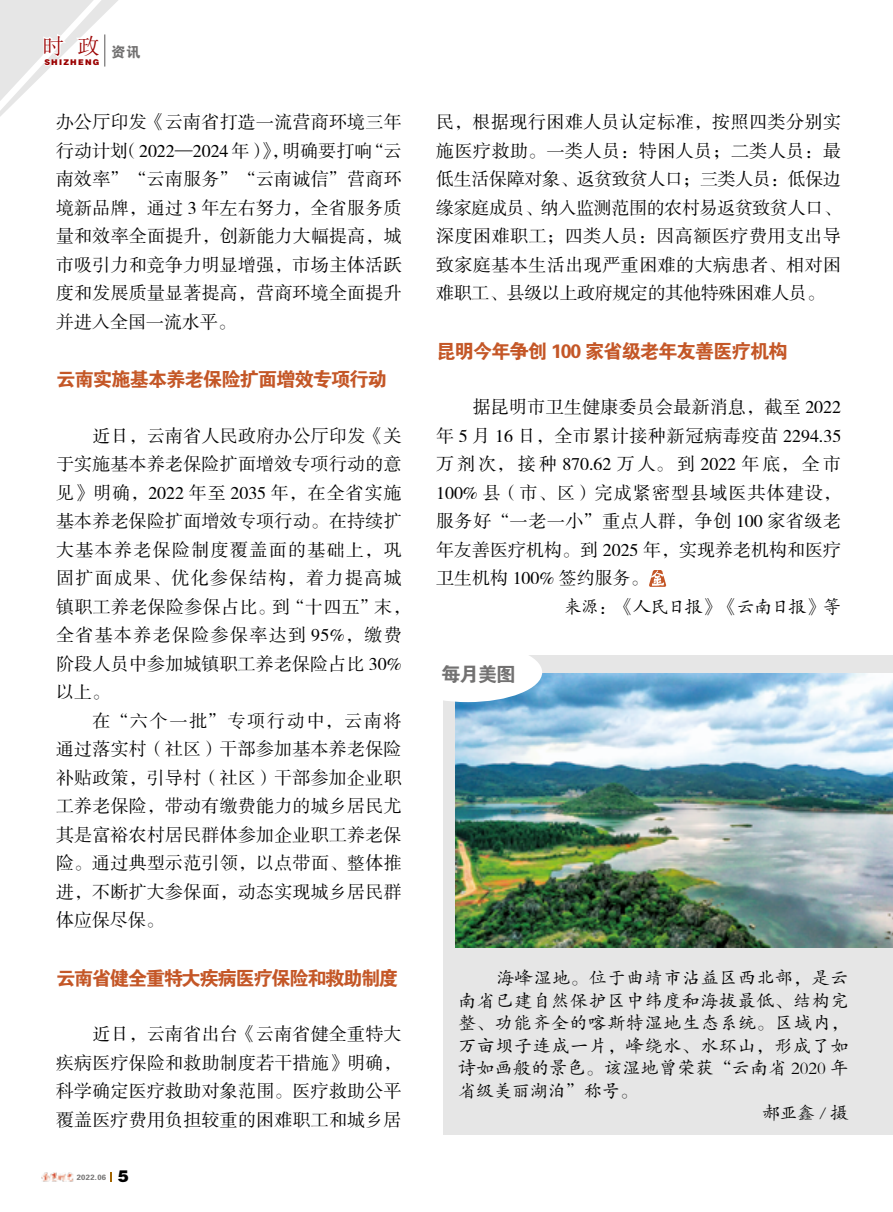
<style>
.page{position:relative;width:893px;height:1212px;background:#fff}
.page>*{position:absolute;margin:0;border:0;box-sizing:border-box;transform-origin:0 0}
.t1{font:22.35px "Sim Sun";color:#9b0000}
.t2{font:19.5px "FZDHTK GBK1 0";letter-spacing:-.06em;color:#c45727}
.t3{font:19.5px "FZDHTK GBK1 0";letter-spacing:-.08em;color:#c45727}
.t4{font:19.5px "FZDHTK GBK1 0";color:#727171}
.t5{font:18px/28.5px "FZSSK GBK1 0";letter-spacing:.01em;color:#000;text-align:justify}
.t6{font:18px "FZKTK GBK1 0";letter-spacing:.035em;color:#000}
.t7{font:18px "FZKTK GBK1 0";letter-spacing:.015em;color:#000}
.t8{font:18px "FZKTK GBK1 0";letter-spacing:-.04em;color:#000}
.t9{font:18px "FZKTK GBK1 0";color:#000}
.t10{font:14.4px "FZDHTK GBK1 0";color:#727171}
.t11{font:7.95px "FZCCHK GBK1 0";letter-spacing:.16em;color:#9b0000}
.t12{font:7.65px "FZDHTK GBK1 0";letter-spacing:.04em;color:#727171}
.s1{font-family:"FZCCHK GBK1 0";font-size:16.5px;color:#000}
</style>
<div class="page">
<img style="left:42px;top:1172px;width:32px;height:10px">
<svg style="left:110px;top:1172px;width:2px;height:10px"></svg>
<svg style="left:0;top:0;width:118px;height:117px"></svg>
<div style="left:444px;top:655px;width:449px;height:479px;background:#e6e6e6"></div>
<svg style="left:649px;top:570px;width:17px;height:17px"></svg>
<img style="left:456px;top:674px;width:437px;height:273px">
<div style="left:393px;top:642px;width:149px;height:60px;background:#fff;border-radius:50%"></div>
<p class="t1" style="left:43px;top:35px;width:59px">时 政</p>
<p class="t11" style="left:44px;top:58px;width:57px">SHIZHENG</p>
<p class="t10" style="left:111px;top:44px;width:31px">资讯</p>
<p class="t5" style="left:56px;top:109px;width:347px">办公厅印发《云南省打造一流营商环境三年行动计划（2022—2024 年）》，明确要打响“云南效率”“云南服务”“云南诚信”营商环境新品牌，通过 3 年左右努力，全省服务质量和效率全面提升，创新能力大幅提高，城市吸引力和竞争力明显增强，市场主体活跃度和发展质量显著提高，营商环境全面提升并进入全国一流水平。</p>
<p class="t2" style="left:56px;top:369px;width:333px">云南实施基本养老保险扩面增效专项行动</p>
<p class="t5" style="left:56px;top:422px;width:356px;text-align:left;text-indent:37px">近日，云南省人民政府办公厅印发《关于实施基本养老保险扩面增效专项行动的意见》明确，2022 年至 2035 年，在全省实施基本养老保险扩面增效专项行动。在持续扩大基本养老保险制度覆盖面的基础上，巩固扩面成果、优化参保结构，着力提高城镇职工养老保险参保占比。到“十四五”末，全省基本养老保险参保率达到 95%，缴费阶段人员中参加城镇职工养老保险占比 30%以上。</p>
<p class="t5" style="left:56px;top:707px;width:347px;text-indent:37px">在“六个一批”专项行动中，云南将通过落实村（社区）干部参加基本养老保险补贴政策，引导村（社区）干部参加企业职工养老保险，带动有缴费能力的城乡居民尤其是富裕农村居民群体参加企业职工养老保险。通过典型示范引领，以点带面、整体推进，不断扩大参保面，动态实现城乡居民群体应保尽保。</p>
<p class="t3" style="left:56px;top:967px;width:344px">云南省健全重特大疾病医疗保险和救助制度</p>
<p class="t5" style="left:56px;top:1021px;width:347px;text-indent:37px">近日，云南省出台《云南省健全重特大疾病医疗保险和救助制度若干措施》明确，科学确定医疗救助对象范围。医疗救助公平覆盖医疗费用负担较重的困难职工和城乡居</p>
<p class="t12" style="left:77px;top:1173px;width:54px">2022.06 <span class="s1">5</span></p>
<p class="t5" style="left:436px;top:109px;width:406px">民，根据现行困难人员认定标准，按照四类分别实施医疗救助。一类人员：特困人员；二类人员：最低生活保障对象、返贫致贫人口；三类人员：低保边缘家庭成员、纳入监测范围的农村易返贫致贫人口、深度困难职工；四类人员：因高额医疗费用支出导致家庭基本生活出现严重困难的大病患者、相对困难职工、县级以上政府规定的其他特殊困难人员。</p>
<p class="t2" style="left:436px;top:340px;width:353px">昆明今年争创 100 家省级老年友善医疗机构</p>
<p class="t5" style="left:436px;top:394px;width:407px;text-indent:37px">据昆明市卫生健康委员会最新消息，截至 2022年 5 月 16 日，全市累计接种新冠病毒疫苗 2294.35万剂次，接种 870.62 万人。到 2022 年底，全市100% 县（市、区）完成紧密型县域医共体建设，服务好“一老一小”重点人群，争创 100 家省级老年友善医疗机构。到 2025 年，实现养老机构和医疗卫生机构 100% 签约服务。</p>
<p class="t8" style="left:564px;top:597px;width:279px">来源：《人民日报》《云南日报》等</p>
<p class="t4" style="left:441px;top:663px;width:76px">每月美图</p>
<p class="t6" style="left:496px;top:968px;width:354px">海峰湿地。位于曲靖市沾益区西北部，是云</p>
<p class="t6" style="left:458px;top:991px;width:392px">南省已建自然保护区中纬度和海拔最低、结构完</p>
<p class="t6" style="left:458px;top:1013px;width:392px">整、功能齐全的喀斯特湿地生态系统。区域内，</p>
<p class="t6" style="left:458px;top:1036px;width:392px">万亩坝子连成一片，峰绕水、水环山，形成了如</p>
<p class="t7" style="left:458px;top:1058px;width:392px">诗如画般的景色。该湿地曾荣获“云南省 2020 年</p>
<p class="t9" style="left:458px;top:1081px;width:181px">省级美丽湖泊”称号。</p>
<p class="t6" style="left:762px;top:1103px;width:88px">郝亚鑫 / 摄</p>
</div>
